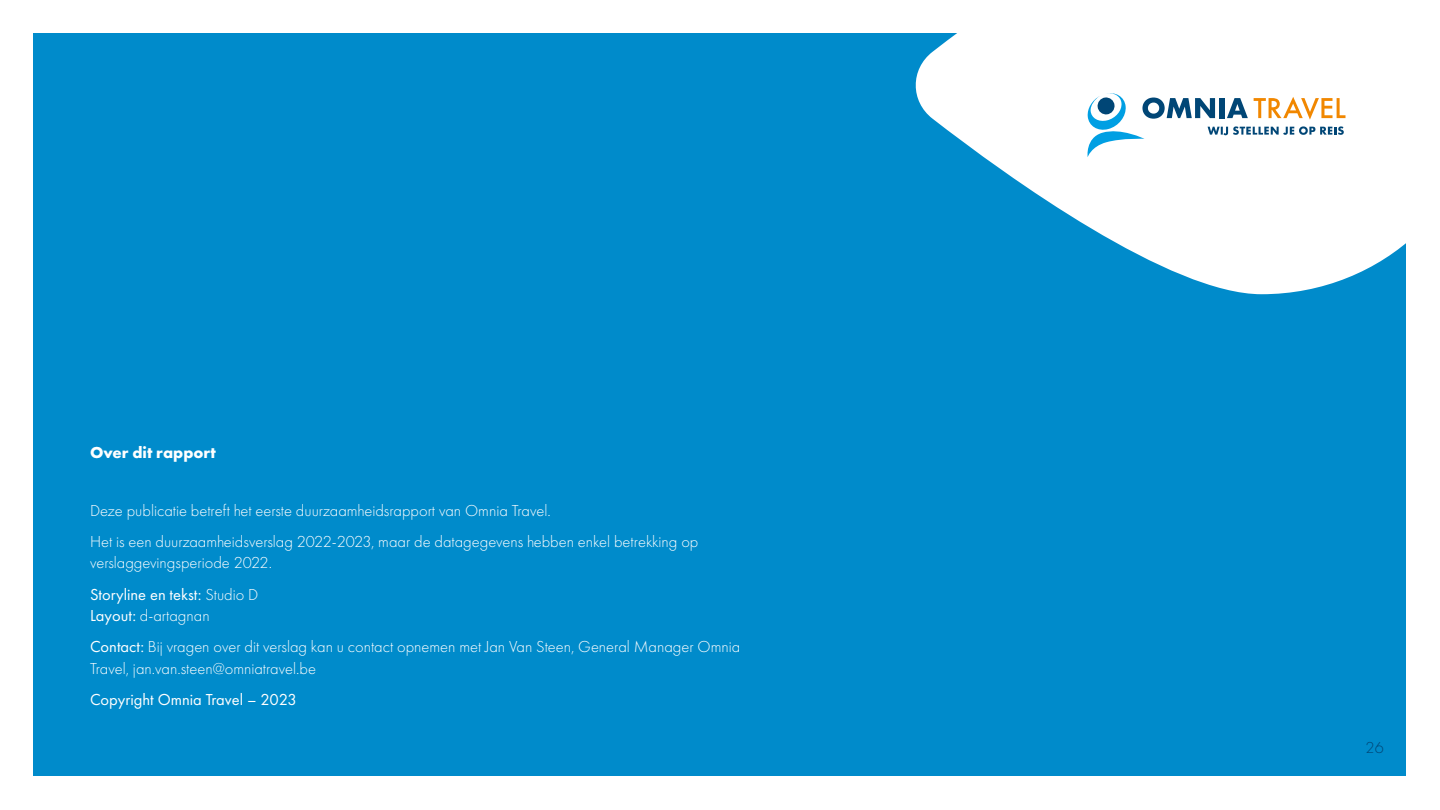
<style>
.page{position:relative;width:1440px;height:810px;background:#fff}
.page>*{position:absolute;margin:0;border:0;box-sizing:border-box;transform-origin:0 0}
.t1{font:300 16.5px/31.5px "Futura PT";color:#fff}
.t2{font:16.5px "Futura PT";color:#fff}
.t3{font:700 16.5px "Futura PT";color:#fff}
.t4{font:300 16.5px "Futura PT";color:#004676}
.s1{font-weight:400}
</style>
<div class="page">
<div style="left:34px;top:34px;width:1372px;height:742px;background:#008bcb"></div>
<svg style="left:910px;top:33px;width:496px;height:261px;fill:#fff"></svg>
<svg style="left:1088px;top:93px;width:258px;height:64px;background:#d2dee2"></svg>
<p class="t3" style="left:90px;top:441px;width:128px">Over dit rapport</p>
<p class="t1" style="left:90px;top:495px;width:610px">Deze publicatie betreft het eerste duurzaamheidsrapport van Omnia Travel.<br>Het is een duurzaamheidsverslag 2022-2023, maar de datagegevens hebben enkel betrekking op</p>
<p class="t1" style="left:90px;top:547px;width:184px">verslaggevingsperiode 2022.<br><span class="s1">Storyline en tekst:</span> Studio D</p>
<p class="t1" style="left:90px;top:600px;width:652px"><span class="s1">Layout:</span> d-artagnan<br><span class="s1">Contact:</span> Bij vragen over dit verslag kan u contact opnemen met Jan Van Steen, General Manager Omnia</p>
<p class="t1" style="left:90px;top:652px;width:228px">Travel, jan.van.steen@omniatravel.be</p>
<p class="t2" style="left:90px;top:690px;width:208px">Copyright Omnia Travel – 2023</p>
<p class="t4" style="left:1366px;top:738px;width:20px">26</p>
</div>
